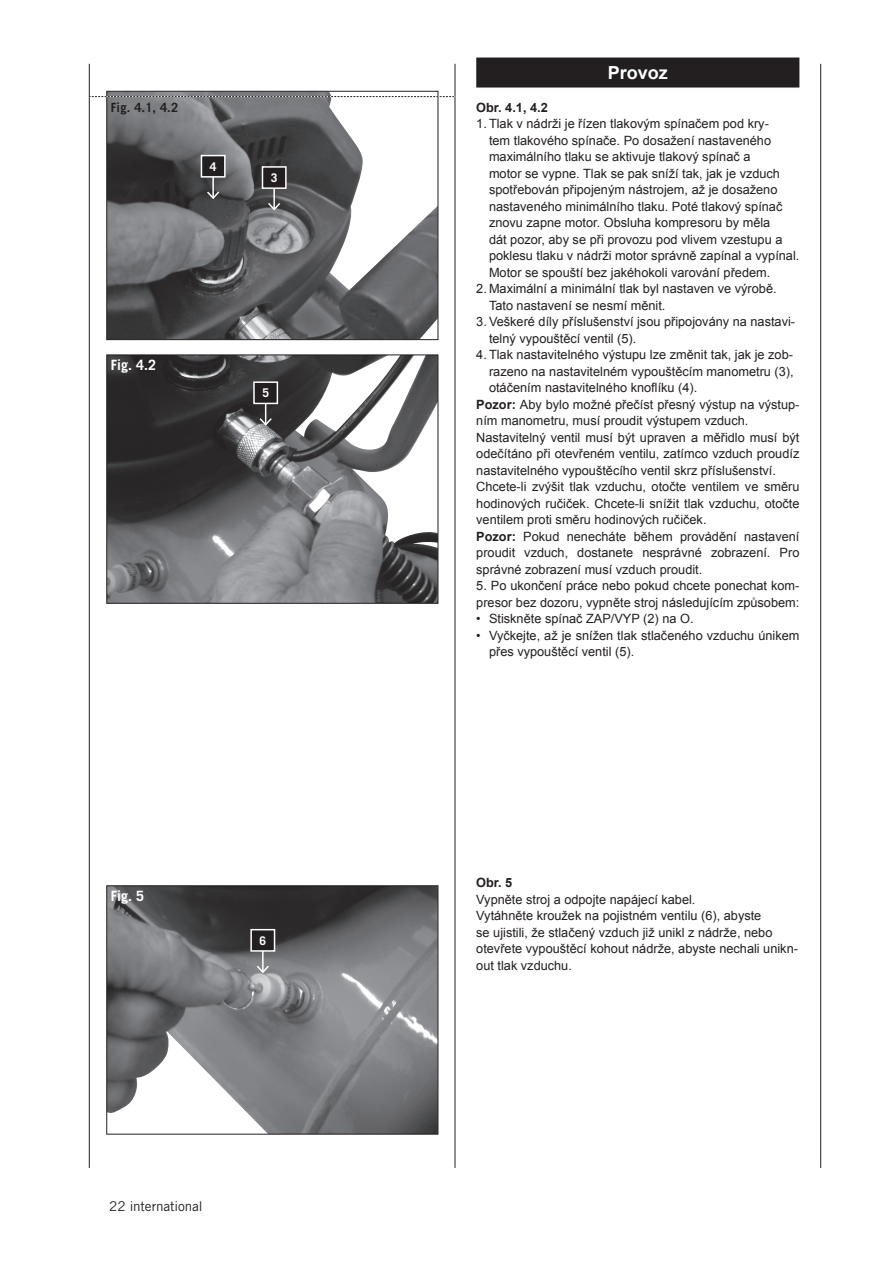
<style>
.page{position:relative;width:893px;height:1263px;background:#fff}
.page>*{position:absolute;margin:0;border:0;box-sizing:border-box;transform-origin:0 0}
.t1{font:700 18px "Arial";color:#fff}
.t2{font:700 14.25px "Trade Gothic";color:#fff}
.t3{font:13.5px "Trade Gothic";letter-spacing:-.01em;color:#231f20}
.t4{font:12.75px/16.5px "Arial";color:#231f20}
.t5{font:700 12.75px "Arial";color:#231f20}
.t6{font:700 12.75px "Trade Gothic";color:#231f20}
.t7{font:700 12px "Trade Gothic";color:#fff}
.s1{font-weight:700}
</style>
<div class="page">
<hr style="left:89px;top:64px;width:1px;height:1104px;background:#231f20">
<hr style="left:455px;top:64px;width:1px;height:1104px;background:#231f20">
<hr style="left:820px;top:64px;width:1px;height:1104px;background:#231f20">
<div style="left:476px;top:58px;width:323px;height:30px;background:#231f20"></div>
<img style="left:109px;top:93px;width:327px;height:245px">
<div style="left:107px;top:91px;width:331px;height:249px;border:1px solid #231f20"></div>
<img style="left:109px;top:357px;width:327px;height:244px">
<div style="left:107px;top:355px;width:331px;height:248px;border:1px solid #231f20"></div>
<svg style="left:90px;top:96px;width:365px;height:1px"></svg>
<hr style="left:273px;top:176px;width:2px;height:33px;background:#fff">
<svg style="left:266px;top:201px;width:16px;height:11px"></svg>
<div style="left:262px;top:167px;width:24px;height:21px;background:#231f20"></div>
<div style="left:262px;top:166px;width:25px;height:23px;border:2px solid #fff"></div>
<hr style="left:212px;top:165px;width:2px;height:33px;background:#fff">
<svg style="left:205px;top:190px;width:16px;height:10px"></svg>
<div style="left:201px;top:156px;width:24px;height:21px;background:#231f20"></div>
<div style="left:201px;top:155px;width:25px;height:23px;border:2px solid #fff"></div>
<hr style="left:265px;top:392px;width:1px;height:33px;background:#fff">
<svg style="left:258px;top:416px;width:15px;height:11px"></svg>
<div style="left:254px;top:382px;width:23px;height:21px;background:#231f20"></div>
<div style="left:253px;top:381px;width:25px;height:23px;border:2px solid #fff"></div>
<img style="left:109px;top:887px;width:327px;height:245px">
<div style="left:107px;top:885px;width:331px;height:249px;border:1px solid #231f20"></div>
<hr style="left:262px;top:939px;width:2px;height:33px;background:#fff">
<svg style="left:255px;top:964px;width:16px;height:10px"></svg>
<div style="left:251px;top:930px;width:24px;height:21px;background:#231f20"></div>
<div style="left:250px;top:929px;width:25px;height:23px;border:2px solid #fff"></div>
<p class="t6" style="left:111px;top:99px;width:69px">Fig. 4.1, 4.2</p>
<p class="t7" style="left:210px;top:159px;width:8px">4</p>
<p class="t7" style="left:271px;top:171px;width:8px">3</p>
<p class="t2" style="left:111px;top:356px;width:47px">Fig. 4.2</p>
<p class="t7" style="left:262px;top:386px;width:8px">5</p>
<p class="t2" style="left:111px;top:887px;width:35px">Fig. 5</p>
<p class="t7" style="left:259px;top:933px;width:8px">6</p>
<p class="t3" style="left:109px;top:1198px;width:95px">22 international</p>
<h1 class="t1" style="left:608px;top:61px;width:62px">Provoz</h1>
<p class="t5" style="left:476px;top:99px;width:73px">Obr. 4.1, 4.2</p>
<p class="t4" style="left:489px;top:116px;width:312px;text-indent:-13px">1. Tlak v nádrži je řízen tlakovým spínačem pod kry-<br>tem tlakového spínače. Po dosažení nastaveného maximálního tlaku se aktivuje tlakový spínač a<br>motor se vypne. Tlak se pak sníží tak, jak je vzduch spotřebován připojeným nástrojem, až je dosaženo nastaveného minimálního tlaku. Poté tlakový spínač znovu zapne motor. Obsluha kompresoru by měla<br>dát pozor, aby se při provozu pod vlivem vzestupu a poklesu tlaku v nádrži motor správně zapínal a vypínal.<br>Motor se spouští bez jakéhokoli varování předem.</p>
<p class="t4" style="left:489px;top:281px;width:289px;text-indent:-13px">2. Maximální a minimální tlak byl nastaven ve výrobě.<br>Tato nastavení se nesmí měnit.</p>
<p class="t4" style="left:489px;top:314px;width:308px;text-indent:-13px">3. Veškeré díly příslušenství jsou připojovány na nastavi&shy;telný vypouštěcí ventil (5).</p>
<p class="t4" style="left:476px;top:347px;width:318px">4. Tlak nastavitelného výstupu lze změnit tak, jak je zob-</p>
<p class="t4" style="left:489px;top:363px;width:306px">razeno na nastavitelném vypouštěcím manometru (3),</p>
<p class="t4" style="left:489px;top:380px;width:210px">otáčením nastavitelného knoflíku (4).</p>
<p class="t4" style="left:476px;top:396px;width:325px"><span class="s1">Pozor:</span> Aby bylo možné přečíst přesný výstup na výstup-</p>
<p class="t4" style="left:476px;top:413px;width:274px">ním manometru, musí proudit výstupem vzduch.</p>
<p class="t4" style="left:476px;top:429px;width:325px">Nastavitelný ventil musí být upraven a měřidlo musí být</p>
<p class="t4" style="left:476px;top:446px;width:325px">odečítáno při otevřeném ventilu, zatímco vzduch proudíz</p>
<p class="t4" style="left:476px;top:462px;width:301px">nastavitelného vypouštěcího ventil skrz příslušenství.</p>
<p class="t4" style="left:476px;top:479px;width:325px">Chcete-li zvýšit tlak vzduchu, otočte ventilem ve směru</p>
<p class="t4" style="left:476px;top:495px;width:325px">hodinových ručiček. Chcete-li snížit tlak vzduchu, otočte</p>
<p class="t4" style="left:476px;top:512px;width:232px">ventilem proti směru hodinových ručiček.</p>
<p class="t4" style="left:476px;top:528px;width:325px"><span class="s1">Pozor:</span> Pokud nenecháte během provádění nastavení</p>
<p class="t4" style="left:476px;top:545px;width:325px">proudit vzduch, dostanete nesprávné zobrazení. Pro</p>
<p class="t4" style="left:476px;top:561px;width:228px">správné zobrazení musí vzduch proudit.</p>
<p class="t4" style="left:476px;top:578px;width:325px">5. Po ukončení práce nebo pokud chcete ponechat kom&shy;presor bez dozoru, vypněte stroj následujícím způsobem:</p>
<p class="t4" style="left:476px;top:611px;width:219px">• Stiskněte spínač ZAP/VYP (2) na O.</p>
<p class="t4" style="left:489px;top:627px;width:312px;text-indent:-13px">• Vyčkejte, až je snížen tlak stlačeného vzduchu únikem přes vypouštěcí ventil (5).</p>
<p class="t5" style="left:476px;top:874px;width:38px">Obr. 5</p>
<p class="t4" style="left:476px;top:891px;width:323px">Vypněte stroj a odpojte napájecí kabel.<br>Vytáhněte kroužek na pojistném ventilu (6), abyste<br>se ujistili, že stlačený vzduch již unikl z nádrže, nebo otevřete vypouštěcí kohout nádrže, abyste nechali unikn&shy;out tlak vzduchu.</p>
</div>
